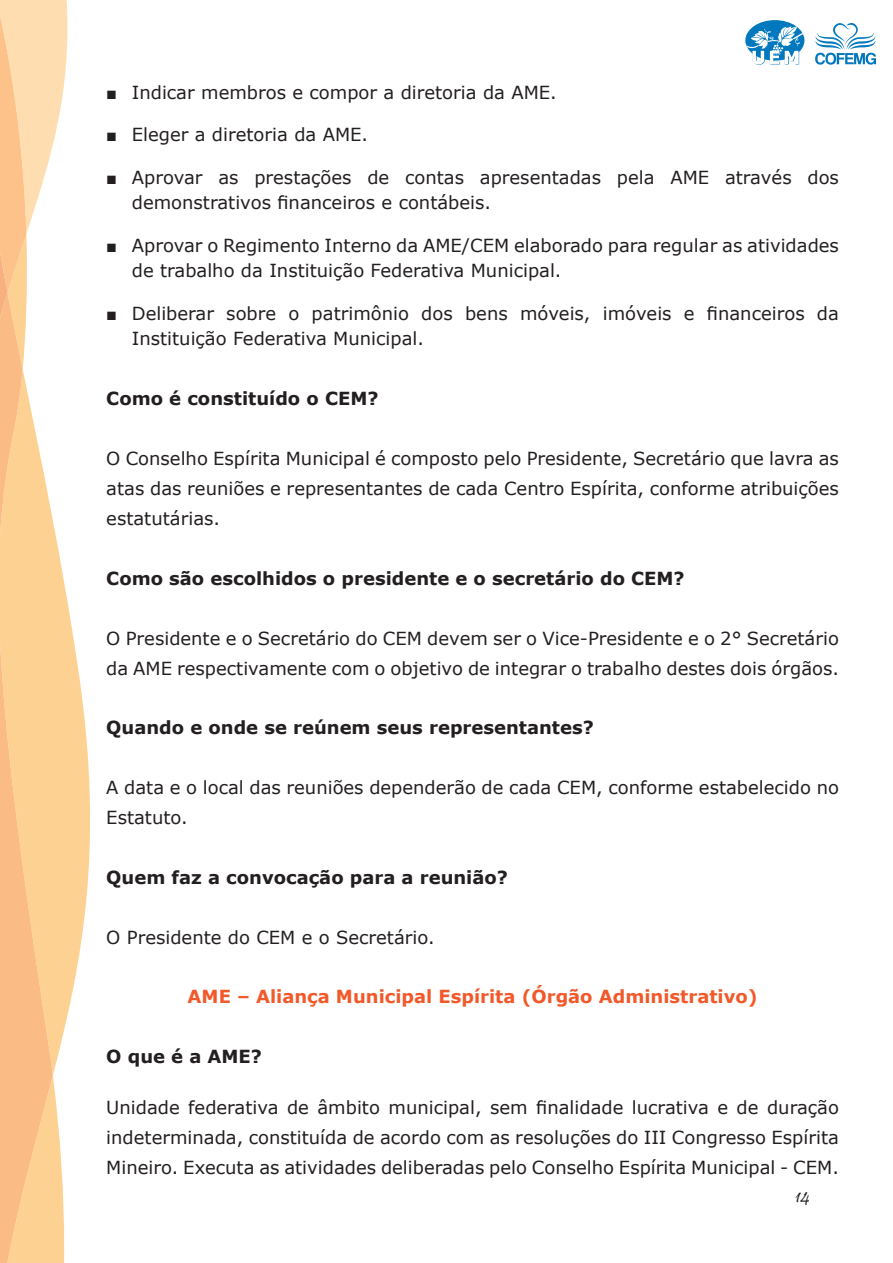
<style>
.page{position:relative;width:893px;height:1263px;background:#fff}
.page>*{position:absolute;margin:0;border:0;box-sizing:border-box;transform-origin:0 0}
.t1{font:19.5px "Pristina";color:#231f20}
.t2{font:18px/30px "Verdana";color:#231f20}
.t3{font:700 18px "Verdana";color:#231f20}
.t4{font:700 18px "Verdana";color:#f1592a}
.s1{font-family:"Arial"}
</style>
<div class="page">
<svg style="left:64px;top:582px;width:26px;height:448px;fill:#fdd192"></svg>
<svg style="left:53px;top:522px;width:11px;height:741px;background:#fdd7a2"></svg>
<svg style="left:0;top:318px;width:53px;height:945px;background:#fccc95"></svg>
<svg style="left:0;top:0;width:67px;height:318px"></svg>
<svg style="left:815px;top:23px;width:61px;height:42px"></svg>
<svg style="left:745px;top:20px;width:59px;height:45px"></svg>
<p class="t2" style="left:106px;top:77px;width:452px"><span class="s1">■</span> Indicar membros e compor a diretoria da AME.</p>
<p class="t2" style="left:106px;top:120px;width:263px"><span class="s1">■</span> Eleger a diretoria da AME.</p>
<p class="t2" style="left:132px;top:164px;width:709px;line-height:25.5px;text-indent:-26px"><span class="s1">■</span> Aprovar as prestações de contas apresentadas pela AME através dos demonstrativos financeiros e contábeis.</p>
<p class="t2" style="left:132px;top:232px;width:709px;line-height:25.5px;text-indent:-26px"><span class="s1">■</span> Aprovar o Regimento Interno da AME/CEM elaborado para regular as atividades de trabalho da Instituição Federativa Municipal.</p>
<p class="t2" style="left:132px;top:300px;width:709px;line-height:25.5px;text-indent:-26px"><span class="s1">■</span> Deliberar sobre o patrimônio dos bens móveis, imóveis e financeiros da<br>Instituição Federativa Municipal.</p>
<p class="t3" style="left:106px;top:386px;width:274px">Como é constituído o CEM?</p>
<p class="t2" style="left:106px;top:443px;width:734px;text-align:justify">O Conselho Espírita Municipal é composto pelo Presidente, Secretário que lavra as atas das reuniões e representantes de cada Centro Espírita, conforme atribuições estatutárias.</p>
<p class="t3" style="left:106px;top:565px;width:580px">Como são escolhidos o presidente e o secretário do CEM?</p>
<p class="t2" style="left:106px;top:623px;width:734px">O Presidente e o Secretário do CEM devem ser o Vice-Presidente e o 2° Secretário da AME respectivamente com o objetivo de integrar o trabalho destes dois órgãos.</p>
<p class="t3" style="left:106px;top:715px;width:489px">Quando e onde se reúnem seus representantes?</p>
<p class="t2" style="left:106px;top:772px;width:734px">A data e o local das reuniões dependerão de cada CEM, conforme estabelecido no<br>Estatuto.</p>
<p class="t3" style="left:106px;top:864px;width:403px">Quem faz a convocação para a reunião?</p>
<p class="t2" style="left:106px;top:922px;width:330px">O Presidente do CEM e o Secretário.</p>
<p class="t4" style="left:188px;top:984px;width:571px">AME – Aliança Municipal Espírita (Órgão Administrativo)</p>
<p class="t3" style="left:106px;top:1044px;width:157px">O que é a AME?</p>
<p class="t2" style="left:106px;top:1093px;width:734px;text-align:justify">Unidade federativa de âmbito municipal, sem finalidade lucrativa e de duração indeterminada, constituída de acordo com as resoluções do III Congresso Espírita Mineiro. Executa as atividades deliberadas pelo Conselho Espírita Municipal - CEM.</p>
<p class="t1" style="left:795px;top:1185px;width:16px">14</p>
</div>
